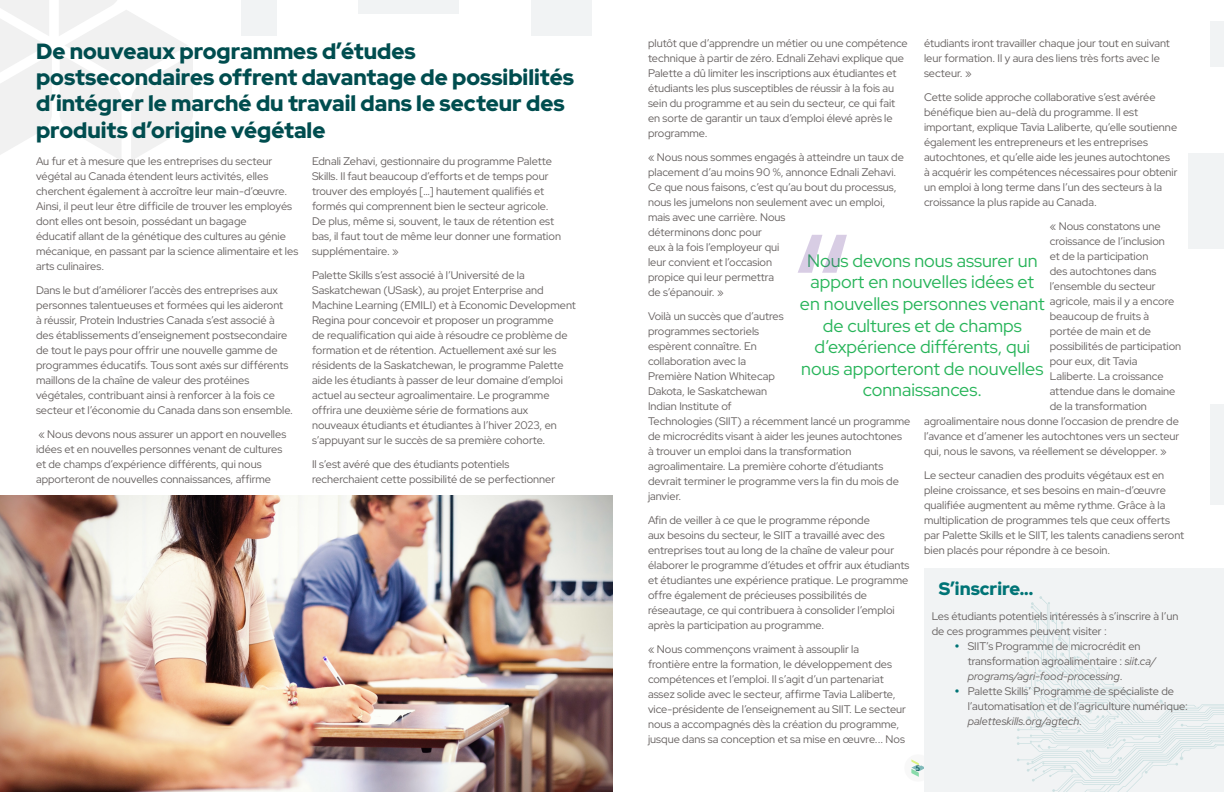
<style>
.page{position:relative;width:1224px;height:792px;background:#fff}
.page>*{position:absolute;margin:0;border:0;box-sizing:border-box;transform-origin:0 0}
.t1{font:180px "Red Hat Display";color:#643695}
.Headline{font:900 22px/26.4px "Red Hat Display";color:#004d4f}
.Pull_quotes{font:18px/21.6px "Red Hat Display";color:#27b459;text-align:center}
.Headline-2{font:900 18px "Red Hat Display";color:#007476}
.Body{font:11px/15px "Red Hat Display";color:#666160}
.t2{font:8px "Gibson";color:#004d4f}
.s1{font-family:"Gibson";color:#007476}
.s2{font-style:italic}
</style>
<div class="page">
<div style="left:904px;top:754px;width:28px;height:28px;background:#f2f2f2;border-radius:50%"></div>
<svg style="left:911px;top:759px;width:13px;height:18px"></svg>
<svg style="left:0;top:0;width:52px;height:155px"></svg>
<svg style="left:59px;top:0;width:134px;height:160px"></svg>
<div style="left:1188px;top:154px;width:36px;height:95px;background:#f1f3f4"></div>
<div style="left:1210px;top:404px;width:14px;height:101px;background:#f1f3f4"></div>
<div style="left:1210px;top:21px;width:14px;height:46px;background:#f1f3f4"></div>
<div style="left:359px;top:0;width:100px;height:14px;background:#f1f3f4"></div>
<div style="left:531px;top:0;width:61px;height:36px;background:#f1f3f4"></div>
<div style="left:241px;top:0;width:36px;height:36px;background:#f1f3f4"></div>
<img style="left:0;top:495px;width:613px;height:297px">
<div style="left:924px;top:568px;width:300px;height:224px;background:#f1f3f4"></div>
<svg style="left:1017px;top:596px;width:207px;height:196px"></svg>
<p class="Headline" style="left:36px;top:37px;width:540px">De nouveaux programmes d’études postsecondaires offrent davantage de possibilités d’intégrer le marché du travail dans le secteur des produits d’origine végétale</p>
<p class="Body" style="left:36px;top:153px;width:264px">Au fur et à mesure que les entreprises du secteur végétal au Canada étendent leurs activités, elles cherchent également à accroître leur main-d’œuvre.<br>Ainsi, il peut leur être difficile de trouver les employés dont elles ont besoin, possédant un bagage<br>éducatif allant de la génétique des cultures au génie mécanique, en passant par la science alimentaire et les arts culinaires.</p>
<p class="Body" style="left:36px;top:282px;width:259px">Dans le but d’améliorer l’accès des entreprises aux personnes talentueuses et formées qui les aideront<br>à réussir, Protein Industries Canada s’est associé à des établissements d’enseignement postsecondaire de tout le pays pour offrir une nouvelle gamme de programmes éducatifs. Tous sont axés sur différents maillons de la chaîne de valeur des protéines végétales, contribuant ainsi à renforcer à la fois ce secteur et l’économie du Canada dans son ensemble.</p>
<p class="Body" style="left:36px;top:426px;width:252px">« Nous devons nous assurer un apport en nouvelles idées et en nouvelles personnes venant de cultures et de champs d’expérience différents, qui nous apporteront de nouvelles connaissances, affirme</p>
<p class="Body" style="left:312px;top:153px;width:251px">Ednali Zehavi, gestionnaire du programme Palette Skills. Il faut beaucoup d’efforts et de temps pour trouver des employés […] hautement qualifiés et formés qui comprennent bien le secteur agricole.<br>De plus, même si, souvent, le taux de rétention est bas, il faut tout de même leur donner une formation supplémentaire. »</p>
<p class="Body" style="left:312px;top:267px;width:265px">Palette Skills s’est associé à l’Université de la Saskatchewan (USask), au projet Enterprise and Machine Learning (EMILI) et à Economic Development Regina pour concevoir et proposer un programme<br>de requalification qui aide à résoudre ce problème de formation et de rétention. Actuellement axé sur les résidents de la Saskatchewan, le programme Palette aide les étudiants à passer de leur domaine d’emploi actuel au secteur agroalimentaire. Le programme offrira une deuxième série de formations aux nouveaux étudiants et étudiantes à l’hiver 2023, en s’appuyant sur le succès de sa première cohorte.</p>
<p class="Body" style="left:312px;top:456px;width:245px">Il s’est avéré que des étudiants potentiels recherchaient cette possibilité de se perfectionner</p>
<p class="Body" style="left:648px;top:36px;width:261px">plutôt que d’apprendre un métier ou une compétence technique à partir de zéro. Ednali Zehavi explique que Palette a dû limiter les inscriptions aux étudiantes et étudiants les plus susceptibles de réussir à la fois au sein du programme et au sein du secteur, ce qui fait en sorte de garantir un taux d’emploi élevé après le programme.</p>
<p class="Body" style="left:648px;top:150px;width:257px">« Nous nous sommes engagés à atteindre un taux de placement d’au moins 90 %, annonce Ednali Zehavi.<br>Ce que nous faisons, c’est qu’au bout du processus, nous les jumelons non seulement avec un emploi, mais avec une carrière. Nous<br>déterminons donc pour<br>eux à la fois l’employeur qui<br>leur convient et l’occasion<br>propice qui leur permettra<br>de s’épanouir. »</p>
<p class="Body" style="left:648px;top:309px;width:264px">Voilà un succès que d’autres<br>programmes sectoriels<br>espèrent connaître. En<br>collaboration avec la<br>Première Nation Whitecap<br>Dakota, le Saskatchewan<br>Indian Institute of<br>Technologies (SIIT) a récemment lancé un programme de microcrédits visant à aider les jeunes autochtones à trouver un emploi dans la transformation agroalimentaire. La première cohorte d’étudiants devrait terminer le programme vers la fin du mois de janvier.</p>
<p class="Body" style="left:648px;top:513px;width:263px">Afin de veiller à ce que le programme réponde<br>aux besoins du secteur, le SIIT a travaillé avec des entreprises tout au long de la chaîne de valeur pour élaborer le programme d’études et offrir aux étudiants et étudiantes une expérience pratique. Le programme offre également de précieuses possibilités de réseautage, ce qui contribuera à consolider l’emploi après la participation au programme.</p>
<p class="Body" style="left:648px;top:642px;width:260px">« Nous commençons vraiment à assouplir la<br>frontière entre la formation, le développement des compétences et l’emploi. Il s’agit d’un partenariat assez solide avec le secteur, affirme Tavia Laliberte, vice-présidente de l’enseignement au SIIT. Le secteur nous a accompagnés dès la création du programme, jusque dans sa conception et sa mise en œuvre... Nos</p>
<p class="Body" style="left:924px;top:36px;width:247px">étudiants iront travailler chaque jour tout en suivant leur formation. Il y aura des liens très forts avec le secteur. »</p>
<p class="Body" style="left:924px;top:90px;width:255px">Cette solide approche collaborative s’est avérée bénéfique bien au-delà du programme. Il est important, explique Tavia Laliberte, qu’elle soutienne également les entrepreneurs et les entreprises autochtones, et qu’elle aide les jeunes autochtones à acquérir les compétences nécessaires pour obtenir un emploi à long terme dans l’un des secteurs à la croissance la plus rapide au Canada.</p>
<p class="Body" style="left:1050px;top:219px;width:113px">« Nous constatons une</p>
<p class="Body" style="left:1050px;top:234px;width:117px">croissance de l’inclusion</p>
<p class="Body" style="left:1050px;top:249px;width:100px">et de la participation</p>
<p class="Body" style="left:1050px;top:264px;width:108px">des autochtones dans</p>
<p class="Body" style="left:1050px;top:279px;width:108px">l’ensemble du secteur</p>
<p class="Body" style="left:1050px;top:294px;width:126px">agricole, mais il y a encore</p>
<p class="Body" style="left:1050px;top:309px;width:101px">beaucoup de fruits à</p>
<p class="Body" style="left:1050px;top:324px;width:103px">portée de main et de</p>
<p class="Body" style="left:1050px;top:339px;width:133px">possibilités de participation</p>
<p class="Body" style="left:1050px;top:354px;width:89px">pour eux, dit Tavia</p>
<p class="Body" style="left:1050px;top:369px;width:115px">Laliberte. La croissance</p>
<p class="Body" style="left:1050px;top:384px;width:127px">attendue dans le domaine</p>
<p class="Body" style="left:1050px;top:399px;width:99px">de la transformation</p>
<p class="Body" style="left:924px;top:414px;width:256px">agroalimentaire nous donne l’occasion de prendre de</p>
<p class="Body" style="left:924px;top:429px;width:257px">l’avance et d’amener les autochtones vers un secteur</p>
<p class="Body" style="left:924px;top:444px;width:244px">qui, nous le savons, va réellement se développer. »</p>
<p class="Body" style="left:924px;top:468px;width:262px">Le secteur canadien des produits végétaux est en pleine croissance, et ses besoins en main-d’œuvre qualifiée augmentent au même rythme. Grâce à la multiplication de programmes tels que ceux offerts par Palette Skills et le SIIT, les talents canadiens seront bien placés pour répondre à ce besoin.</p>
<h1 class="t1" style="left:786px;top:184px;width:71px">“</h1>
<p class="Pull_quotes" style="left:800px;top:249px;width:246px">Nous devons nous assurer un apport en nouvelles idées et en nouvelles personnes venant de cultures et de champs d’expérience différents, qui nous apporteront de nouvelles</p>
<p class="Pull_quotes" style="left:863px;top:379px;width:121px">connaissances.</p>
<p class="Headline-2" style="left:939px;top:577px;width:96px">S’inscrire...</p>
<p class="Body" style="left:932px;top:609px;width:248px">Les étudiants potentiels intéressés à s’inscrire à l’un de ces programmes peuvent visiter :</p>
<p class="Body" style="left:968px;top:639px;width:190px;text-indent:-14px"><span class="s1">•</span> SIIT’s Programme de microcrédit en transformation agroalimentaire : <span class="s2">siit.ca/ programs/agri-food-processing</span>.</p>
<p class="Body" style="left:968px;top:684px;width:222px;text-indent:-14px"><span class="s1">•</span> Palette Skills’ Programme de spécialiste de l’automatisation et de l’agriculture numérique: <span class="s2">paletteskills.org/agtech</span>.</p>
<p class="t2" style="left:916px;top:764px;width:6px">5</p>
</div>
